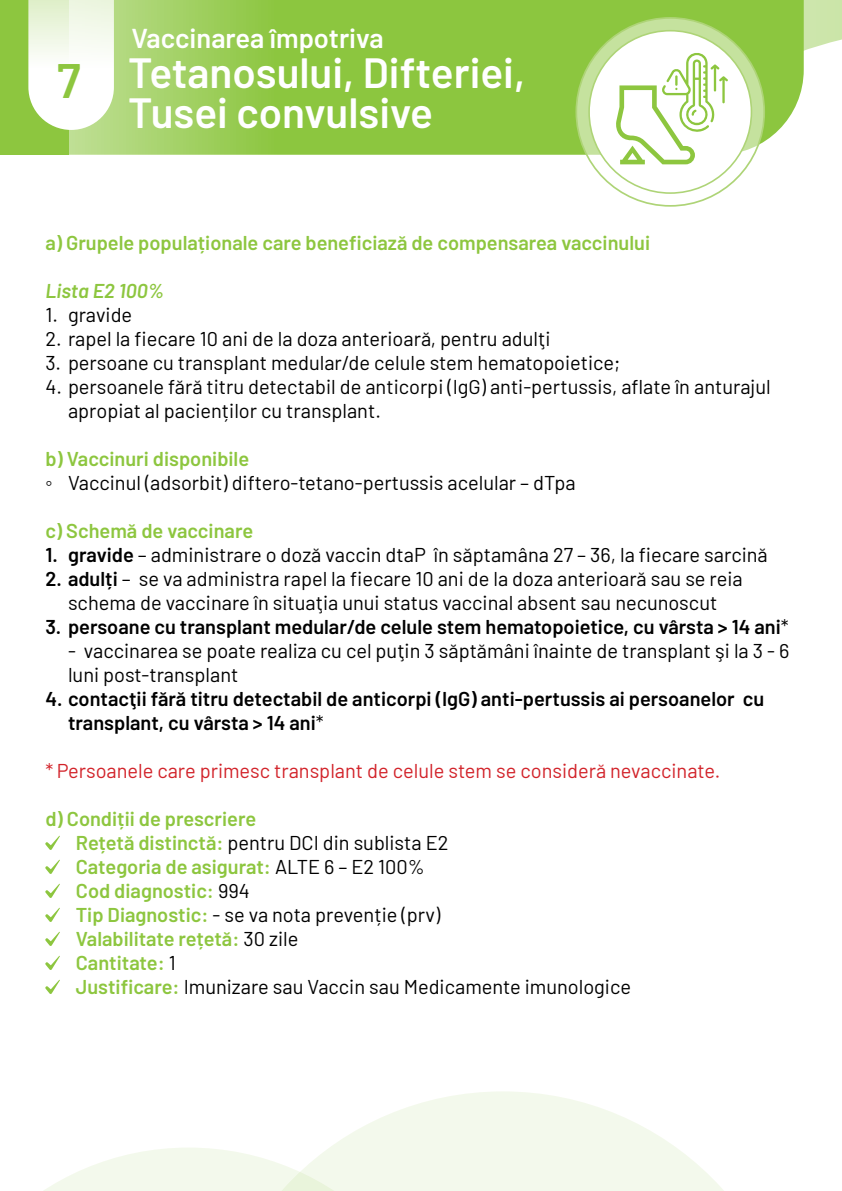
<style>
.page{position:relative;width:842px;height:1191px;background:#fff}
.page>*{position:absolute;margin:0;border:0;box-sizing:border-box;transform-origin:0 0}
.t1{font:600 48.2px "Barlow";color:#8dc63f}
.t2{font:600 42.2px/40px "Barlow";color:#fff}
.t3{font:600 27.2px "Barlow";color:#fff}
.t4{font:20px/24px "Barlow";color:#000}
.t5{font:600 20px/24px "Barlow";color:#8dc63f}
.t6{font:600 20px/24px "Barlow";color:#000}
.t7{font:20px "Barlow";color:#d2232a}
.t8{font:italic 600 20px "Barlow";color:#8dc63f}
.s1{font-weight:600;color:#8dc63f}
.s2{font-family:"Arial"}
.s3{font-weight:600}
.s4{font-weight:400}
.s5{font-weight:400;color:#000}
</style>
<div class="page">
<svg style="left:804px;top:0;width:38px;height:51px;background:#d2e8b4"></svg>
<svg style="left:69px;top:0;width:735px;height:155px;background:#94ca4d"></svg>
<svg style="left:43px;top:1148px;width:164px;height:43px"></svg>
<svg style="left:207px;top:1091px;width:517px;height:100px;fill:#f3f9ec"></svg>
<svg style="left:576px;top:18px;width:188px;height:188px;fill:#c5e29e"></svg>
<div style="left:589px;top:31px;width:162px;height:162px;background:#fff;border-radius:50%"></div>
<svg style="left:615px;top:49px;width:113px;height:115px"></svg>
<div style="left:0;top:0;width:69px;height:155px;background:#8dc63f"></div>
<svg style="left:28px;top:0;width:86px;height:130px"></svg>
<svg style="left:45px;top:835px;width:15px;height:15px"></svg>
<svg style="left:45px;top:859px;width:15px;height:15px"></svg>
<svg style="left:45px;top:883px;width:15px;height:15px"></svg>
<svg style="left:45px;top:907px;width:15px;height:15px"></svg>
<svg style="left:45px;top:931px;width:15px;height:15px"></svg>
<svg style="left:45px;top:955px;width:15px;height:15px"></svg>
<svg style="left:45px;top:979px;width:15px;height:15px"></svg>
<h1 class="t1" style="left:57px;top:45px;width:25px">7</h1>
<h3 class="t3" style="left:132px;top:18px;width:254px">Vaccinarea împotriva</h3>
<h2 class="t2" style="left:128px;top:49px;width:398px">Tetanosului, Difteriei,<br>Tusei convulsive</h2>
<p class="t5" style="left:45px;top:229px;width:606px">a) Grupele populaționale care beneficiază de compensarea vaccinului</p>
<p class="t8" style="left:45px;top:276px;width:120px">Lista E2 100%</p>
<p class="t4" style="left:45px;top:301px;width:88px">1. gravide</p>
<p class="t4" style="left:45px;top:325px;width:507px">2. rapel la fiecare 10 ani de la doza anterioară, pentru adulţi</p>
<p class="t4" style="left:45px;top:349px;width:576px">3. persoane cu transplant medular/de celule stem hematopoietice;</p>
<p class="t4" style="left:68px;top:373px;width:704px;text-indent:-23px">4. persoanele fără titru detectabil de anticorpi (IgG) anti-pertussis, aflate în anturajul apropiat al pacienților cu transplant.</p>
<p class="t4" style="left:45px;top:445px;width:532px"><span class="s1">b) Vaccinuri disponibile<br></span><span class="s2">◦</span> Vaccinul (adsorbit) diftero-tetano-pertussis acelular – dTpa</p>
<p class="t5" style="left:45px;top:517px;width:209px">c) Schemă de vaccinare</p>
<p class="t4" style="left:45px;top:541px;width:724px"><span class="s3">1. gravide</span> – administrare o doză vaccin dtaP în săptamâna 27 – 36, la fiecare sarcină</p>
<p class="t4" style="left:45px;top:565px;width:699px;text-align:center"><span class="s3">2. adulți</span> – se va administra rapel la fiecare 10 ani de la doza anterioară sau se reia schema de vaccinare în situaţia unui status vaccinal absent sau necunoscut</p>
<p class="t6" style="left:45px;top:613px;width:745px">3. persoane cu transplant medular/de celule stem hematopoietice, cu vârsta &gt; 14 ani<span class="s4">*</span></p>
<p class="t4" style="left:68px;top:637px;width:723px">- vaccinarea se poate realiza cu cel puţin 3 săptămâni înainte de transplant şi la 3 - 6 luni post-transplant</p>
<p class="t6" style="left:68px;top:685px;width:698px;text-indent:-23px">4. contacţii fără titru detectabil de anticorpi (IgG) anti-pertussis ai persoanelor cu transplant, cu vârsta &gt; 14 ani<span class="s4">*</span></p>
<p class="t7" style="left:45px;top:756px;width:676px">* Persoanele care primesc transplant de celule stem se consideră nevaccinate.</p>
<p class="t5" style="left:76px;top:805px;width:557px;text-indent:-31px">d) Condiții de prescriere<br>Rețetă distinctă: <span class="s5">pentru DCI din sublista E2<br></span>Categoria de asigurat: <span class="s5">ALTE 6 – E2 100%<br></span>Cod diagnostic: <span class="s5">994<br></span>Tip Diagnostic: <span class="s5">- se va nota prevenție (prv)<br></span>Valabilitate rețetă: <span class="s5">30 zile<br></span>Cantitate: <span class="s5">1<br></span>Justificare: <span class="s5">Imunizare sau Vaccin sau Medicamente imunologice</span></p>
</div>
